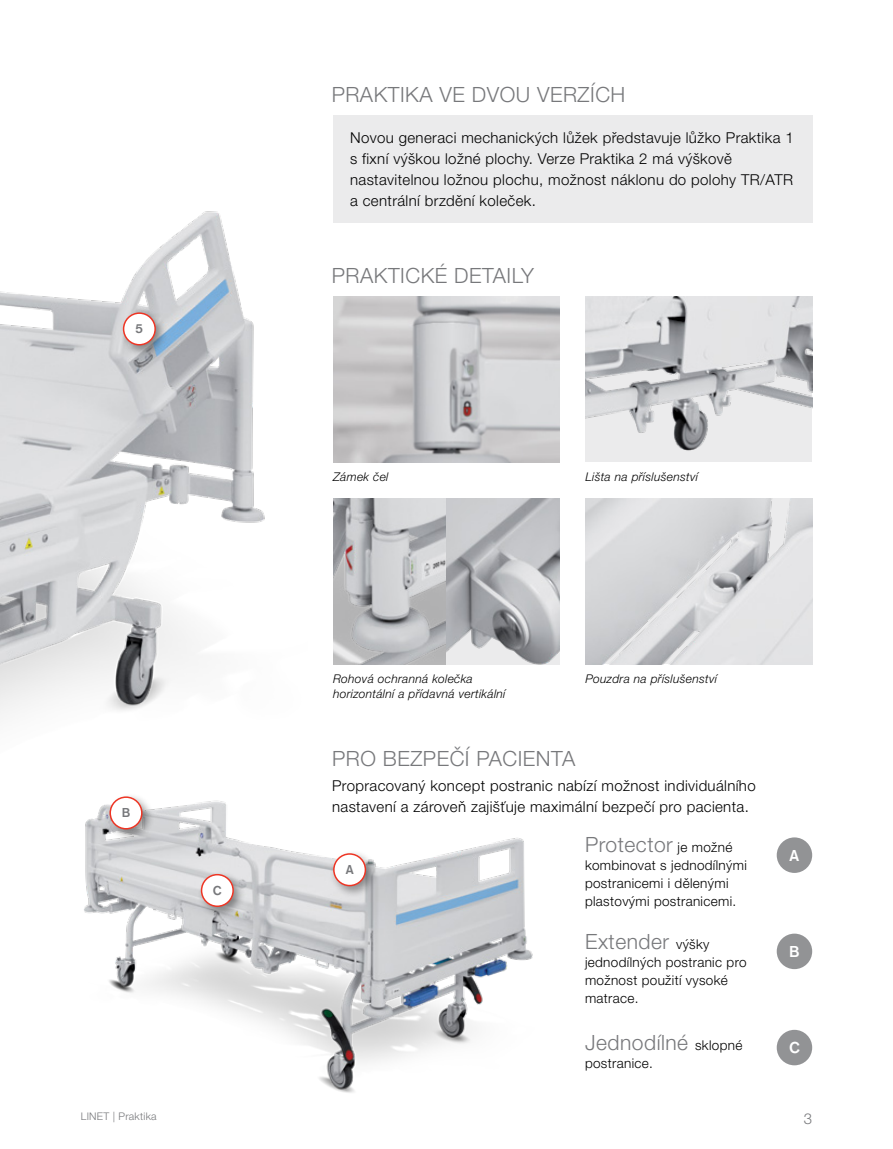
<style>
.page{position:relative;width:893px;height:1149px;background:#fff}
.page>*{position:absolute;margin:0;border:0;box-sizing:border-box;transform-origin:0 0}
._001_bullet{font:300 21px "Helvetica Neue LT Pro";letter-spacing:.025em;color:#77787b}
._001_bullet-2{font:500 16.5px "Accius TOT";color:#fff}
._001_bullet-3{font:300 15px/21px "Helvetica Neue LT Pro";letter-spacing:.025em;color:#000}
.t1{font:300 15px "Helvetica Neue LT Pro";color:#77787b}
._001_bullet-4{font:300 13.5px/18px "Helvetica Neue LT Pro";letter-spacing:.025em;color:#000}
._001_bullet-5{font:500 13.5px "Accius TOT";color:#77787b}
._02_titulek_02{font:italic 300 12px/15px "Helvetica Neue LT Pro";letter-spacing:.025em;color:#000}
.t2{font:300 10.5px "Helvetica Neue LT Pro";letter-spacing:.025em;color:#77787b}
.s1{font-size:13.5px;color:#000}
</style>
<div class="page">
<div style="left:777px;top:837px;width:35px;height:35px;background:#929395;border-radius:50%"></div>
<div style="left:777px;top:933px;width:35px;height:35px;background:#929395;border-radius:50%"></div>
<div style="left:777px;top:1029px;width:35px;height:35px;background:#929395;border-radius:50%"></div>
<img style="left:0;top:211px;width:265px;height:504px">
<div style="left:119px;top:308px;width:49px;height:49px;background:#000;opacity:.4"></div>
<div style="left:124px;top:313px;width:31px;height:31px;background:#fff;border-radius:50%"></div>
<div style="left:123px;top:312px;width:33px;height:33px;border:2px solid #ee3524;border-radius:50%"></div>
<div style="left:333px;top:115px;width:479px;height:108px;background:#ebebec"></div>
<img style="left:84px;top:800px;width:449px;height:293px">
<img style="left:333px;top:296px;width:227px;height:166px">
<img style="left:585px;top:498px;width:227px;height:166px">
<img style="left:585px;top:296px;width:227px;height:166px">
<img style="left:333px;top:498px;width:113px;height:166px">
<svg style="left:446px;top:498px;width:114px;height:166px;background:#b6b8bb"></svg>
<div style="left:106px;top:792px;width:49px;height:49px;background:#000;opacity:.4"></div>
<div style="left:110px;top:797px;width:32px;height:31px;background:#fff;border-radius:50%"></div>
<div style="left:109px;top:796px;width:34px;height:33px;border:2px solid #ee3524;border-radius:50%"></div>
<div style="left:197px;top:870px;width:49px;height:48px;background:#000;opacity:.4"></div>
<div style="left:202px;top:874px;width:31px;height:32px;background:#fff;border-radius:50%"></div>
<div style="left:201px;top:873px;width:33px;height:33px;border:2px solid #ee3524;border-radius:50%"></div>
<div style="left:329px;top:849px;width:50px;height:48px;background:#000;opacity:.4"></div>
<div style="left:334px;top:853px;width:31px;height:32px;background:#fff;border-radius:50%"></div>
<div style="left:333px;top:853px;width:33px;height:33px;border:2px solid #ee3524;border-radius:50%"></div>
<p class="_001_bullet" style="left:332px;top:82px;width:295px">PRAKTIKA VE DVOU VERZÍCH</p>
<p class="_001_bullet-3" style="left:350px;top:126px;width:445px">Novou generaci mechanických lůžek představuje lůžko Praktika 1 s fixní výškou ložné plochy. Verze Praktika 2 má výškově nastavitelnou ložnou plochu, možnost náklonu do polohy TR/ATR a centrální brzdění koleček.</p>
<p class="_001_bullet-5" style="left:135px;top:321px;width:10px">5</p>
<p class="_001_bullet-5" style="left:122px;top:805px;width:10px">B</p>
<p class="_001_bullet-5" style="left:213px;top:882px;width:10px">C</p>
<p class="_001_bullet" style="left:332px;top:262px;width:204px">PRAKTICKÉ DETAILY</p>
<p class="_02_titulek_02" style="left:333px;top:468px;width:57px">Zámek čel</p>
<p class="_02_titulek_02" style="left:585px;top:468px;width:114px">Lišta na příslušenství</p>
<p class="_02_titulek_02" style="left:333px;top:671px;width:174px">Rohová ochranná kolečka horizontální a přídavná vertikální</p>
<p class="_02_titulek_02" style="left:585px;top:671px;width:133px">Pouzdra na příslušenství</p>
<p class="_001_bullet" style="left:332px;top:745px;width:245px">PRO BEZPEČÍ PACIENTA</p>
<p class="_001_bullet-3" style="left:332px;top:775px;width:425px">Propracovaný koncept postranic nabízí možnost individuálního nastavení a zároveň zajišťuje maximální bezpečí pro pacienta.</p>
<p class="_001_bullet" style="left:585px;top:831px;width:149px">Protector <span class="s1">je možné</span></p>
<p class="_001_bullet-4" style="left:585px;top:856px;width:163px">kombinovat s jednodílnými postranicemi i dělenými plastovými postranicemi.</p>
<p class="_001_bullet" style="left:585px;top:928px;width:126px">Extender <span class="s1">výšky</span></p>
<p class="_001_bullet-4" style="left:585px;top:952px;width:163px">jednodílných postranic pro možnost použití vysoké matrace.</p>
<p class="_001_bullet" style="left:585px;top:1029px;width:159px">Jednodílné <span class="s1">sklopné</span></p>
<p class="_001_bullet-4" style="left:585px;top:1053px;width:69px">postranice.</p>
<p class="_001_bullet-5" style="left:346px;top:862px;width:9px">A</p>
<p class="_001_bullet-2" style="left:790px;top:845px;width:11px">A</p>
<p class="_001_bullet-2" style="left:789px;top:941px;width:12px">B</p>
<p class="_001_bullet-2" style="left:789px;top:1038px;width:12px">C</p>
<p class="t2" style="left:81px;top:1109px;width:77px">LINET | Praktika</p>
<p class="t1" style="left:804px;top:1108px;width:10px">3</p>
</div>
